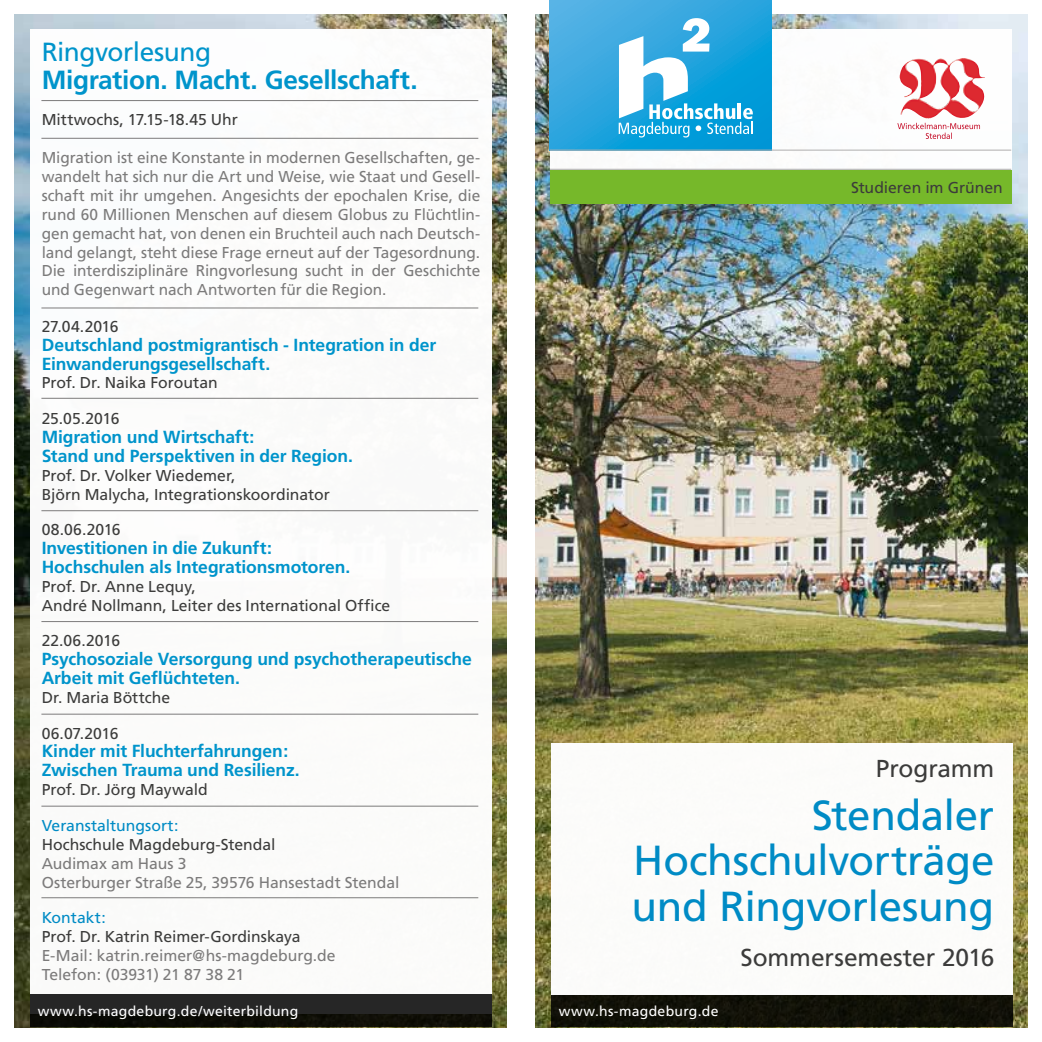
<style>
.page{position:relative;width:1042px;height:1042px;background:#fff}
.page>*{position:absolute;margin:0;border:0;box-sizing:border-box;transform-origin:0 0}
.t1{font:42px/45.5px "Frutiger CE";letter-spacing:-.01em;color:#008bc5;text-align:justify}
.t2{font:700 26.25px "Frutiger CE";letter-spacing:-.015em;color:#0094cb}
.t3{font:26.25px "Frutiger";letter-spacing:-.015em;color:#0094cb}
.t4{font:24.5px "Frutiger CE";letter-spacing:-.005em;color:#3c3c3b}
.t5{font:700 17.5px/18.9px "Frutiger CE";letter-spacing:-.005em;color:#0094cb}
.t6{font:15.75px/18.9px "Frutiger";letter-spacing:-.005em;color:#7c7b7b}
.t7{font:15.75px/18.9px "Frutiger";letter-spacing:-.005em;color:#3c3c3b}
.t8{font:15.75px "Frutiger";color:#008bc5}
.t9{font:14px "Frutiger";letter-spacing:.02em;color:#fff}
</style>
<div class="page">
<img style="left:15px;top:15px;width:491px;height:1012px">
<div style="left:30px;top:30px;width:461px;height:984px;background:#fff"></div>
<img style="left:536px;top:15px;width:491px;height:1012px">
<div style="left:551px;top:995px;width:461px;height:32px;background:#111108"></div>
<div style="left:550px;top:30px;width:461px;height:141px;background:#fff"></div>
<div style="left:550px;top:170px;width:461px;height:34px;background:#76b82a"></div>
<div style="left:551px;top:743px;width:461px;height:252px;background:#fff"></div>
<svg style="left:30px;top:995px;width:461px;height:32px;background:#1b1b18"></svg>
<svg style="left:550px;top:0;width:221px;height:150px;background:#2ea6de"></svg>
<svg style="left:619px;top:18px;width:134px;height:120px"></svg>
<hr style="left:550px;top:150px;width:461px;height:1px;background:#b3b2b2">
<hr style="left:550px;top:169px;width:461px;height:1px;background:#b3b2b2">
<hr style="left:41px;top:308px;width:437px;height:1px;background:#7c7b7b">
<hr style="left:41px;top:398px;width:437px;height:1px;background:#7c7b7b">
<hr style="left:41px;top:510px;width:437px;height:1px;background:#7c7b7b">
<hr style="left:41px;top:621px;width:437px;height:1px;background:#7c7b7b">
<hr style="left:41px;top:714px;width:437px;height:1px;background:#7c7b7b">
<hr style="left:41px;top:806px;width:437px;height:1px;background:#7c7b7b">
<hr style="left:41px;top:897px;width:437px;height:1px;background:#7c7b7b">
<hr style="left:41px;top:100px;width:437px;height:1px;background:#7c7b7b">
<hr style="left:41px;top:138px;width:437px;height:1px;background:#7c7b7b">
<img style="left:900px;top:58px;width:85px;height:60px">
<svg style="left:897px;top:123px;width:83px;height:16px"></svg>
<h2 class="t3" style="left:42px;top:37px;width:171px">Ringvorlesung</h2>
<h2 class="t2" style="left:42px;top:64px;width:377px">Migration. Macht. Gesellschaft.</h2>
<p class="t7" style="left:42px;top:110px;width:198px">Mittwochs, 17.15-18.45 Uhr</p>
<p class="t6" style="left:42px;top:148px;width:440px;text-align:justify">Migration ist eine Konstante in modernen Gesellschaften, ge&shy;wandelt hat sich nur die Art und Weise, wie Staat und Gesell&shy;schaft mit ihr umgehen. Angesichts der epochalen Krise, die rund 60 Millionen Menschen auf diesem Globus zu Flüchtlin&shy;gen gemacht hat, von denen ein Bruchteil auch nach Deutsch&shy;land gelangt, steht diese Frage erneut auf der Tagesordnung.<br>Die interdisziplinäre Ringvorlesung sucht in der Geschichte und Gegenwart nach Antworten für die Region.</p>
<p class="t7" style="left:42px;top:317px;width:78px">27.04.2016</p>
<p class="t5" style="left:42px;top:335px;width:396px">Deutschland postmigrantisch - Integration in der<br>Einwanderungsgesellschaft.</p>
<p class="t7" style="left:42px;top:374px;width:178px">Prof. Dr. Naika Foroutan</p>
<p class="t7" style="left:42px;top:409px;width:79px">25.05.2016</p>
<p class="t5" style="left:42px;top:427px;width:313px">Migration und Wirtschaft:<br>Stand und Perspektiven in der Region.</p>
<p class="t7" style="left:42px;top:466px;width:290px">Prof. Dr. Volker Wiedemer,<br>Björn Malycha, Integrationskoordinator</p>
<p class="t7" style="left:42px;top:520px;width:80px">08.06.2016</p>
<p class="t5" style="left:42px;top:538px;width:310px">Investitionen in die Zukunft:<br>Hochschulen als Integrationsmotoren.</p>
<p class="t7" style="left:42px;top:577px;width:350px">Prof. Dr. Anne Lequy,<br>André Nollmann, Leiter des International Office</p>
<p class="t7" style="left:42px;top:631px;width:80px">22.06.2016</p>
<p class="t5" style="left:42px;top:649px;width:432px">Psychosoziale Versorgung und psychotherapeutische<br>Arbeit mit Geflüchteten.</p>
<p class="t7" style="left:42px;top:688px;width:130px">Dr. Maria Böttche</p>
<p class="t7" style="left:42px;top:724px;width:78px">06.07.2016</p>
<p class="t5" style="left:42px;top:742px;width:260px">Kinder mit Fluchterfahrungen:<br>Zwischen Trauma und Resilienz.</p>
<p class="t7" style="left:42px;top:780px;width:167px">Prof. Dr. Jörg Maywald</p>
<p class="t8" style="left:42px;top:816px;width:138px">Veranstaltungsort:</p>
<p class="t7" style="left:42px;top:835px;width:235px">Hochschule Magdeburg-Stendal</p>
<p class="t6" style="left:42px;top:854px;width:359px">Audimax am Haus 3<br>Osterburger Straße 25, 39576 Hansestadt Stendal</p>
<p class="t8" style="left:42px;top:908px;width:66px">Kontakt:</p>
<p class="t7" style="left:42px;top:927px;width:260px">Prof. Dr. Katrin Reimer-Gordinskaya</p>
<p class="t6" style="left:42px;top:946px;width:295px">E-Mail: katrin.reimer@hs-magdeburg.de<br>Telefon: (03931) 21 87 38 21</p>
<p class="t9" style="left:38px;top:1003px;width:262px">www.hs-magdeburg.de/weiterbildung</p>
<p class="t7" style="left:851px;top:178px;width:153px">Studieren im Grünen</p>
<h3 class="t4" style="left:876px;top:754px;width:120px">Programm</h3>
<h1 class="t1" style="left:631px;top:792px;width:364px;text-indent:180px">Stendaler Hochschulvorträge und Ringvorlesung</h1>
<h3 class="t4" style="left:740px;top:943px;width:255px">Sommersemester 2016</h3>
<p class="t9" style="left:559px;top:1003px;width:161px">www.hs-magdeburg.de</p>
</div>
